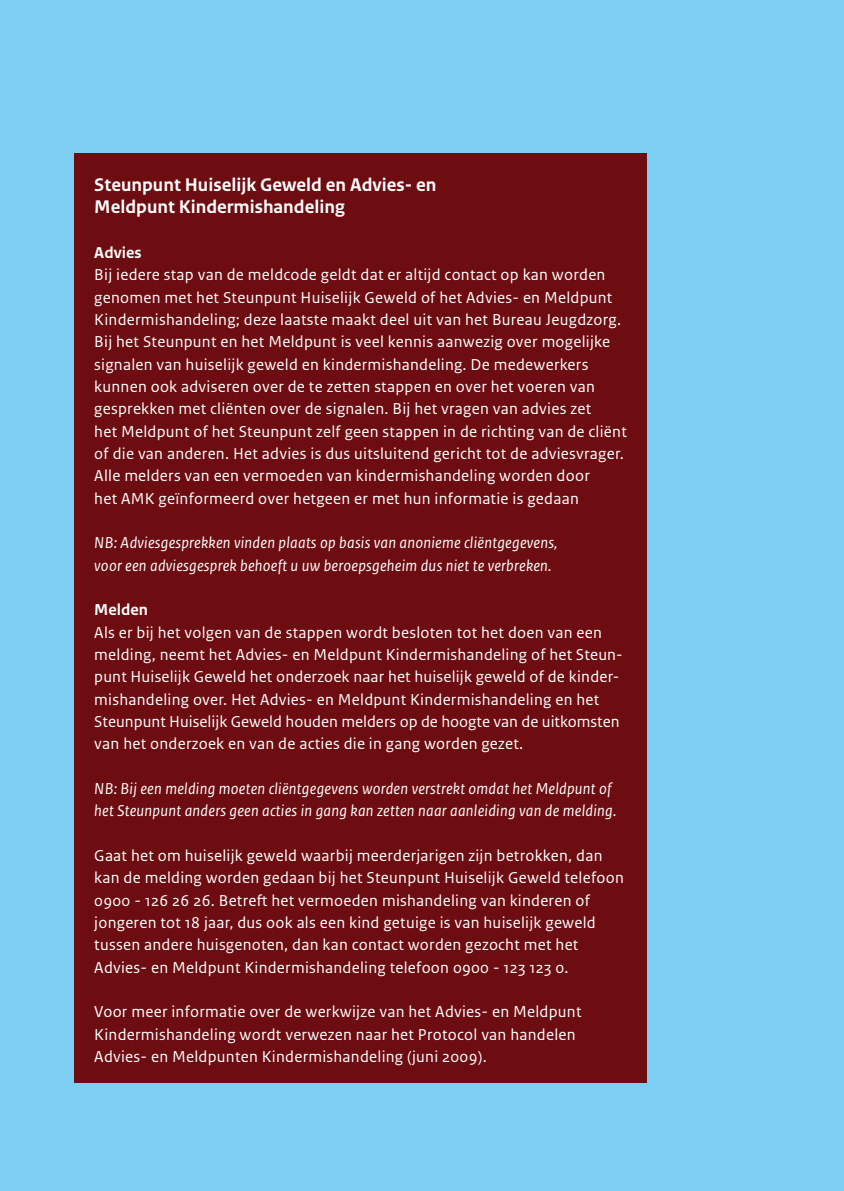
<style>
.page{position:relative;width:844px;height:1191px;background:#fff}
.page>*{position:absolute;margin:0;border:0;box-sizing:border-box;transform-origin:0 0}
.t1{font:700 19.25px/22.4px "Rijksoverheid Sans Text";color:#fff}
.t2{font:16.62px/22.4px "Rijksoverheid Sans Text";letter-spacing:.015em;color:#fff}
.t3{font:italic 16.62px/22.4px "Rijksoverheid Sans Text";letter-spacing:.015em;color:#fff}
.t4{font:700 16.62px "Rijksoverheid Sans Text";color:#fff}
</style>
<div class="page">
<div style="left:0;top:0;width:843px;height:1191px;background:#7ccff2"></div>
<div style="left:74px;top:154px;width:573px;height:929px;background:#6e0d11"></div>
<p class="t1" style="left:94px;top:174px;width:343px">Steunpunt Huiselijk Geweld en Advies- en<br>Meldpunt Kindermishandeling</p>
<p class="t4" style="left:94px;top:243px;width:49px">Advies</p>
<p class="t2" style="left:94px;top:264px;width:534px">Bij iedere stap van de meldcode geldt dat er altijd contact op kan worden genomen met het Steunpunt Huiselijk Geweld of het Advies- en Meldpunt Kindermishandeling; deze laatste maakt deel uit van het Bureau Jeugdzorg.<br>Bij het Steunpunt en het Meldpunt is veel kennis aanwezig over mogelijke signalen van huiselijk geweld en kindermishandeling. De medewerkers kunnen ook adviseren over de te zetten stappen en over het voeren van gesprekken met cliënten over de signalen. Bij het vragen van advies zet<br>het Meldpunt of het Steunpunt zelf geen stappen in de richting van de cliënt of die van anderen. Het advies is dus uitsluitend gericht tot de adviesvrager.<br>Alle melders van een vermoeden van kindermishandeling worden door<br>het AMK geïnformeerd over hetgeen er met hun informatie is gedaan</p>
<p class="t3" style="left:94px;top:532px;width:464px">NB: Adviesgesprekken vinden plaats op basis van anonieme cliëntgegevens, voor een adviesgesprek behoeft u uw beroepsgeheim dus niet te verbreken.</p>
<p class="t4" style="left:94px;top:600px;width:55px">Melden</p>
<p class="t2" style="left:94px;top:621px;width:530px">Als er bij het volgen van de stappen wordt besloten tot het doen van een melding, neemt het Advies- en Meldpunt Kindermishandeling of het Steun&shy;punt Huiselijk Geweld het onderzoek naar het huiselijk geweld of de kinder&shy;mishandeling over. Het Advies- en Meldpunt Kindermishandeling en het Steunpunt Huiselijk Geweld houden melders op de hoogte van de uitkomsten van het onderzoek en van de acties die in gang worden gezet.</p>
<p class="t3" style="left:94px;top:778px;width:523px">NB: Bij een melding moeten cliëntgegevens worden verstrekt omdat het Meldpunt of het Steunpunt anders geen acties in gang kan zetten naar aanleiding van de melding.</p>
<p class="t2" style="left:94px;top:844px;width:531px">Gaat het om huiselijk geweld waarbij meerderjarigen zijn betrokken, dan kan de melding worden gedaan bij het Steunpunt Huiselijk Geweld telefoon 0900 - 126 26 26. Betreft het vermoeden mishandeling van kinderen of jongeren tot 18 jaar, dus ook als een kind getuige is van huiselijk geweld tussen andere huisgenoten, dan kan contact worden gezocht met het Advies- en Meldpunt Kindermishandeling telefoon 0900 - 123 123 0.</p>
<p class="t2" style="left:94px;top:1001px;width:488px">Voor meer informatie over de werkwijze van het Advies- en Meldpunt<br>Kindermishandeling wordt verwezen naar het Protocol van handelen<br>Advies- en Meldpunten Kindermishandeling (juni 2009).</p>
</div>
